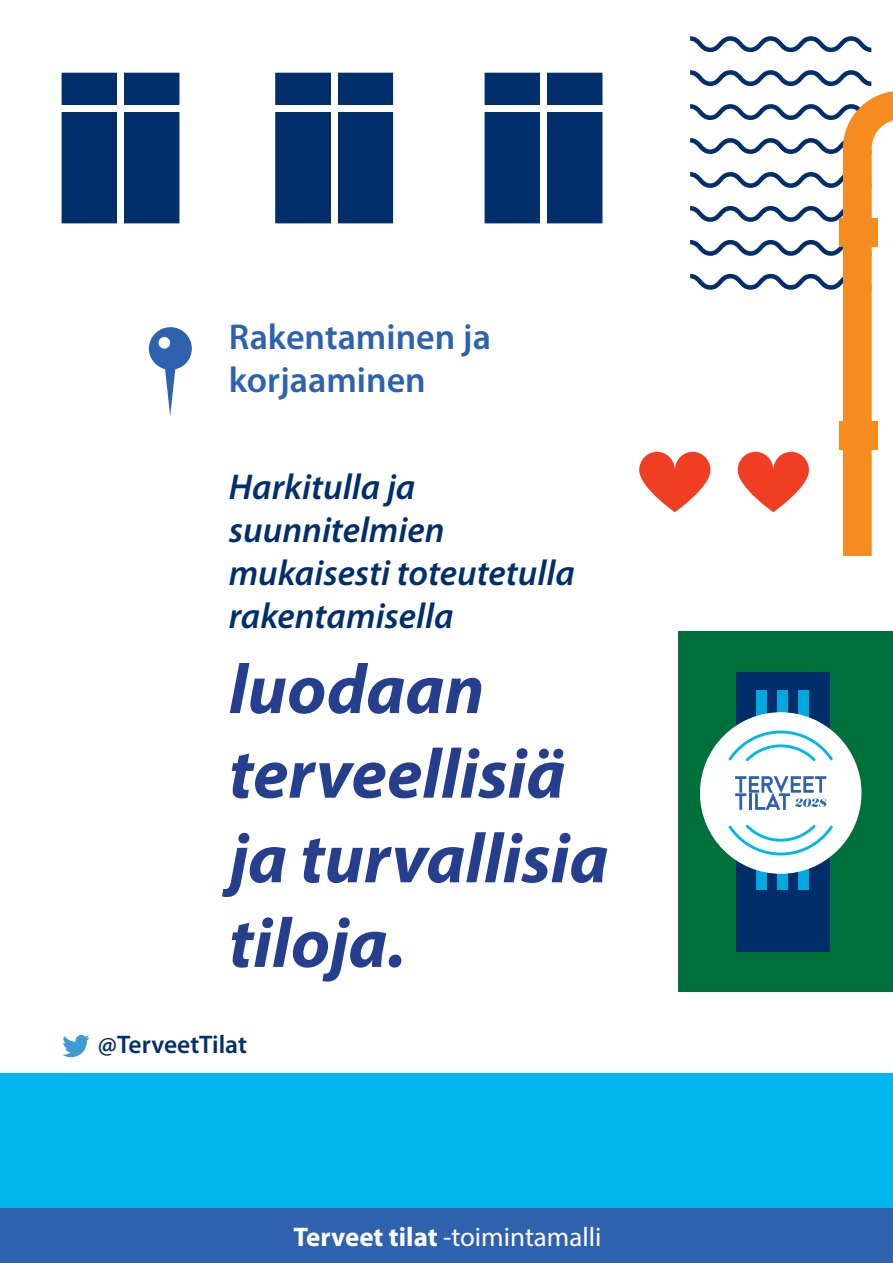
<style>
.page{position:relative;width:893px;height:1263px;background:#fff}
.page>*{position:absolute;margin:0;border:0;box-sizing:border-box;transform-origin:0 0}
.t1{font:italic 700 70.5px "Myriad Pro";color:#253f8e}
.t2{font:italic 600 36px "Myriad Pro";color:#002f6b}
.t3{font:600 36px "Myriad Pro";color:#2e62ae}
.t4{font:27px "Myriad Pro";color:#fff}
.t5{font:600 25.5px "Myriad Pro";color:#002f6b}
.s1{font-weight:700}
</style>
<div class="page">
<div style="left:0;top:1074px;width:893px;height:135px;background:#00b6ed"></div>
<svg style="left:690px;top:36px;width:181px;height:16px"></svg>
<div style="left:275px;top:72px;width:119px;height:152px;background:#002f6b"></div>
<div style="left:61px;top:72px;width:119px;height:152px;background:#002f6b"></div>
<div style="left:272px;top:105px;width:124px;height:7px;background:#fff"></div>
<div style="left:58px;top:105px;width:125px;height:7px;background:#fff"></div>
<div style="left:331px;top:69px;width:7px;height:158px;background:#fff"></div>
<div style="left:117px;top:69px;width:7px;height:158px;background:#fff"></div>
<div style="left:484px;top:72px;width:119px;height:152px;background:#002f6b"></div>
<div style="left:481px;top:105px;width:125px;height:7px;background:#fff"></div>
<div style="left:540px;top:69px;width:7px;height:158px;background:#fff"></div>
<svg style="left:149px;top:327px;width:43px;height:89px"></svg>
<svg style="left:639px;top:70px;width:254px;height:486px"></svg>
<svg style="left:62px;top:1035px;width:28px;height:22px"></svg>
<div style="left:678px;top:631px;width:215px;height:360px;background:#00703b"></div>
<div style="left:736px;top:672px;width:93px;height:279px;background:#002e6b"></div>
<div style="left:756px;top:690px;width:11px;height:28px;background:#00a8e0"></div>
<div style="left:777px;top:690px;width:11px;height:28px;background:#00a8e0"></div>
<div style="left:798px;top:690px;width:11px;height:28px;background:#00a8e0"></div>
<div style="left:756px;top:862px;width:11px;height:28px;background:#00a8e0"></div>
<div style="left:777px;top:862px;width:11px;height:28px;background:#00a8e0"></div>
<div style="left:798px;top:862px;width:11px;height:28px;background:#00a8e0"></div>
<div style="left:0;top:1208px;width:893px;height:55px;background:#2e62ae"></div>
<div style="left:700px;top:712px;width:161px;height:162px;background:#fff;border-radius:50%"></div>
<svg style="left:735px;top:776px;width:91px;height:34px"></svg>
<svg style="left:728px;top:825px;width:105px;height:30px"></svg>
<svg style="left:728px;top:730px;width:105px;height:31px"></svg>
<p class="t3" style="left:229px;top:314px;width:264px">Rakentaminen ja</p>
<p class="t3" style="left:229px;top:357px;width:198px">korjaaminen</p>
<p class="t2" style="left:229px;top:464px;width:188px">Harkitulla ja</p>
<p class="t2" style="left:229px;top:507px;width:217px">suunnitelmien</p>
<p class="t2" style="left:229px;top:550px;width:347px">mukaisesti toteutetulla</p>
<p class="t2" style="left:229px;top:593px;width:226px">rakentamisella</p>
<p class="t1" style="left:229px;top:643px;width:257px">luodaan</p>
<p class="t1" style="left:229px;top:728px;width:338px">terveellisiä</p>
<p class="t1" style="left:229px;top:813px;width:381px">ja turvallisia</p>
<p class="t1" style="left:229px;top:897px;width:178px">tiloja.</p>
<p class="t5" style="left:98px;top:1028px;width:151px">@TerveetTilat</p>
<p class="t4" style="left:294px;top:1220px;width:309px"><span class="s1">Terveet tilat</span> -toimintamalli</p>
</div>
